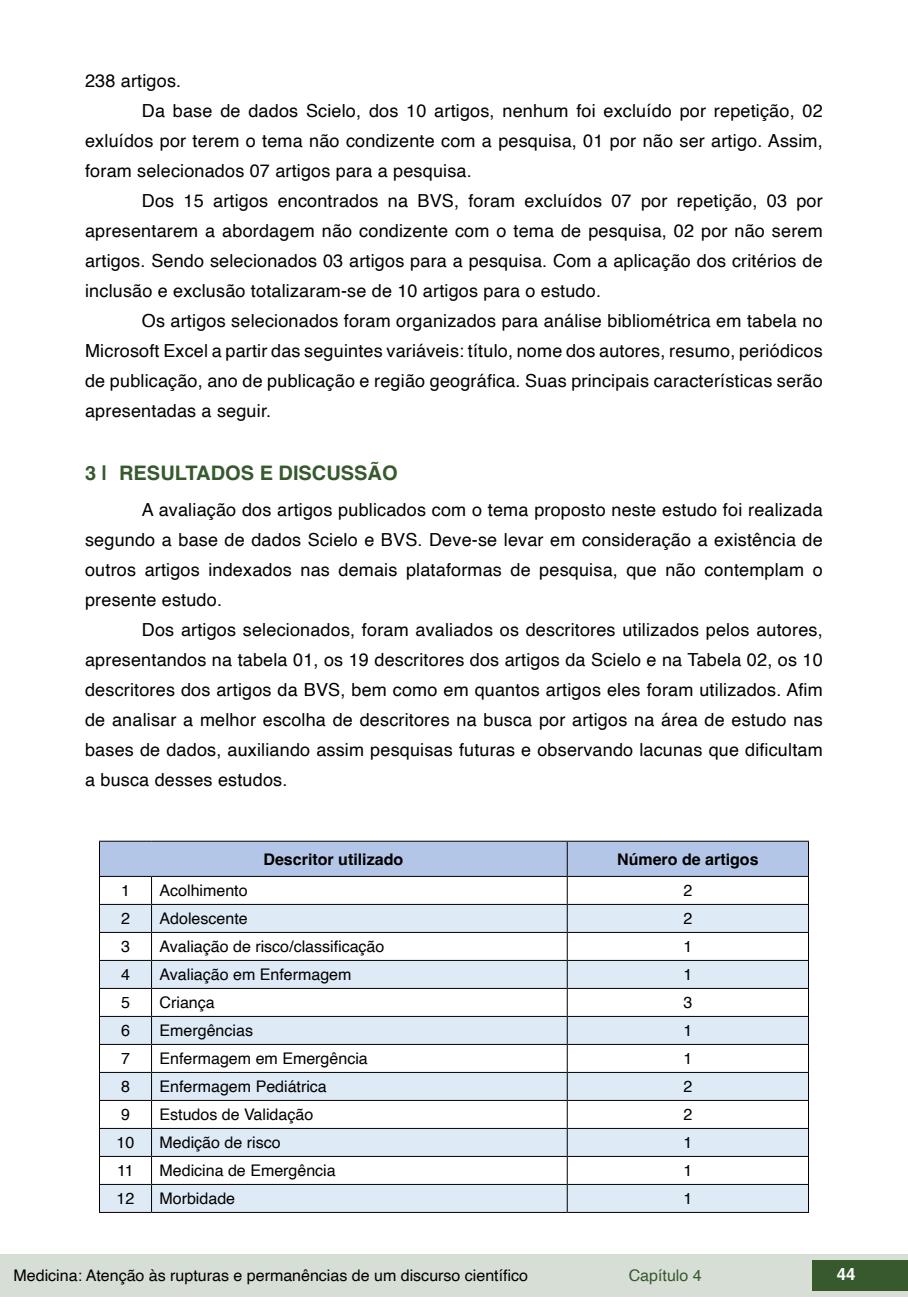
<style>
.page{position:relative;width:908px;height:1304px;background:#fff}
.page>*{position:absolute;margin:0;border:0;box-sizing:border-box;transform-origin:0 0}
.t1{font:700 20px "Helvetica";color:#36592e}
.t2{font:18px/30px "Helvetica";letter-spacing:.01em;color:#000;text-align:justify}
.t3{font:700 16.8px "Helvetica";color:#fff}
.t4{font:16px "Helvetica";color:#000}
.t5{font:700 16px "Helvetica";color:#000}
.t6{font:16px "Helvetica";color:#36592e}
</style>
<div class="page">
<div style="left:0;top:1254px;width:906px;height:43px;background:#d7ded5"></div>
<div style="left:812px;top:1261px;width:95px;height:30px;background:#36592e"></div>
<svg style="left:99px;top:841px;width:709px;height:371px"></svg>
<hr style="left:99px;top:1212px;width:52px;height:1px;background:#000">
<hr style="left:151px;top:1212px;width:416px;height:1px;background:#000">
<hr style="left:567px;top:1212px;width:241px;height:1px;background:#000">
<p class="t2" style="left:85px;top:66px;width:98px">238 artigos.</p>
<p class="t2" style="left:142px;top:96px;width:682px">Da base de dados Scielo, dos 10 artigos, nenhum foi excluído por repetição, 02</p>
<p class="t2" style="left:85px;top:126px;width:738px">exluídos por terem o tema não condizente com a pesquisa, 01 por não ser artigo. Assim,</p>
<p class="t2" style="left:85px;top:156px;width:388px">foram selecionados 07 artigos para a pesquisa.</p>
<p class="t2" style="left:142px;top:186px;width:682px">Dos 15 artigos encontrados na BVS, foram excluídos 07 por repetição, 03 por</p>
<p class="t2" style="left:85px;top:216px;width:738px">apresentarem a abordagem não condizente com o tema de pesquisa, 02 por não serem</p>
<p class="t2" style="left:85px;top:246px;width:738px">artigos. Sendo selecionados 03 artigos para a pesquisa. Com a aplicação dos critérios de</p>
<p class="t2" style="left:85px;top:276px;width:517px">inclusão e exclusão totalizaram-se de 10 artigos para o estudo.</p>
<p class="t2" style="left:142px;top:306px;width:682px">Os artigos selecionados foram organizados para análise bibliométrica em tabela no</p>
<p class="t2" style="left:85px;top:336px;width:738px">Microsoft Excel a partir das seguintes variáveis: título, nome dos autores, resumo, periódicos</p>
<p class="t2" style="left:85px;top:366px;width:738px">de publicação, ano de publicação e região geográfica. Suas principais características serão</p>
<p class="t2" style="left:85px;top:396px;width:187px">apresentadas a seguir.</p>
<p class="t1" style="left:85px;top:461px;width:314px">3 | RESULTADOS E DISCUSSÃO</p>
<p class="t2" style="left:85px;top:495px;width:738px;text-indent:57px">A avaliação dos artigos publicados com o tema proposto neste estudo foi realizada segundo a base de dados Scielo e BVS. Deve-se levar em consideração a existência de outros artigos indexados nas demais plataformas de pesquisa, que não contemplam o presente estudo.</p>
<p class="t2" style="left:85px;top:615px;width:738px;text-indent:57px">Dos artigos selecionados, foram avaliados os descritores utilizados pelos autores, apresentandos na tabela 01, os 19 descritores dos artigos da Scielo e na Tabela 02, os 10 descritores dos artigos da BVS, bem como em quantos artigos eles foram utilizados. Afim de analisar a melhor escolha de descritores na busca por artigos na área de estudo nas bases de dados, auxiliando assim pesquisas futuras e observando lacunas que dificultam a busca desses estudos.</p>
<p class="t5" style="left:263px;top:849px;width:141px">Descritor utilizado</p>
<p class="t5" style="left:617px;top:849px;width:143px">Número de artigos</p>
<p class="t4" style="left:121px;top:878px;width:10px">1</p>
<p class="t4" style="left:159px;top:878px;width:90px">Acolhimento</p>
<p class="t4" style="left:683px;top:878px;width:10px">2</p>
<p class="t4" style="left:121px;top:906px;width:10px">2</p>
<p class="t4" style="left:159px;top:906px;width:90px">Adolescente</p>
<p class="t4" style="left:683px;top:906px;width:10px">2</p>
<p class="t4" style="left:121px;top:934px;width:10px">3</p>
<p class="t4" style="left:159px;top:934px;width:226px">Avaliação de risco/classificação</p>
<p class="t4" style="left:683px;top:934px;width:10px">1</p>
<p class="t4" style="left:121px;top:962px;width:10px">4</p>
<p class="t4" style="left:159px;top:962px;width:193px">Avaliação em Enfermagem</p>
<p class="t4" style="left:683px;top:962px;width:10px">1</p>
<p class="t4" style="left:121px;top:990px;width:10px">5</p>
<p class="t4" style="left:159px;top:990px;width:57px">Criança</p>
<p class="t4" style="left:683px;top:990px;width:10px">3</p>
<p class="t4" style="left:121px;top:1018px;width:10px">6</p>
<p class="t4" style="left:159px;top:1018px;width:95px">Emergências</p>
<p class="t4" style="left:683px;top:1018px;width:10px">1</p>
<p class="t4" style="left:121px;top:1046px;width:10px">7</p>
<p class="t4" style="left:159px;top:1046px;width:210px">Enfermagem em Emergência</p>
<p class="t4" style="left:683px;top:1046px;width:10px">1</p>
<p class="t4" style="left:121px;top:1074px;width:10px">8</p>
<p class="t4" style="left:159px;top:1074px;width:169px">Enfermagem Pediátrica</p>
<p class="t4" style="left:683px;top:1074px;width:10px">2</p>
<p class="t4" style="left:121px;top:1102px;width:10px">9</p>
<p class="t4" style="left:159px;top:1102px;width:155px">Estudos de Validação</p>
<p class="t4" style="left:683px;top:1102px;width:10px">2</p>
<p class="t4" style="left:116px;top:1130px;width:19px">10</p>
<p class="t4" style="left:159px;top:1130px;width:122px">Medição de risco</p>
<p class="t4" style="left:683px;top:1130px;width:10px">1</p>
<p class="t4" style="left:117px;top:1158px;width:18px">11</p>
<p class="t4" style="left:159px;top:1158px;width:178px">Medicina de Emergência</p>
<p class="t4" style="left:683px;top:1158px;width:10px">1</p>
<p class="t4" style="left:116px;top:1186px;width:19px">12</p>
<p class="t4" style="left:159px;top:1186px;width:77px">Morbidade</p>
<p class="t4" style="left:683px;top:1186px;width:10px">1</p>
<p class="t4" style="left:14px;top:1263px;width:516px">Medicina: Atenção às rupturas e permanências de um discurso científico</p>
<p class="t6" style="left:628px;top:1263px;width:74px">Capítulo 4</p>
<p class="t3" style="left:836px;top:1264px;width:20px">44</p>
</div>
